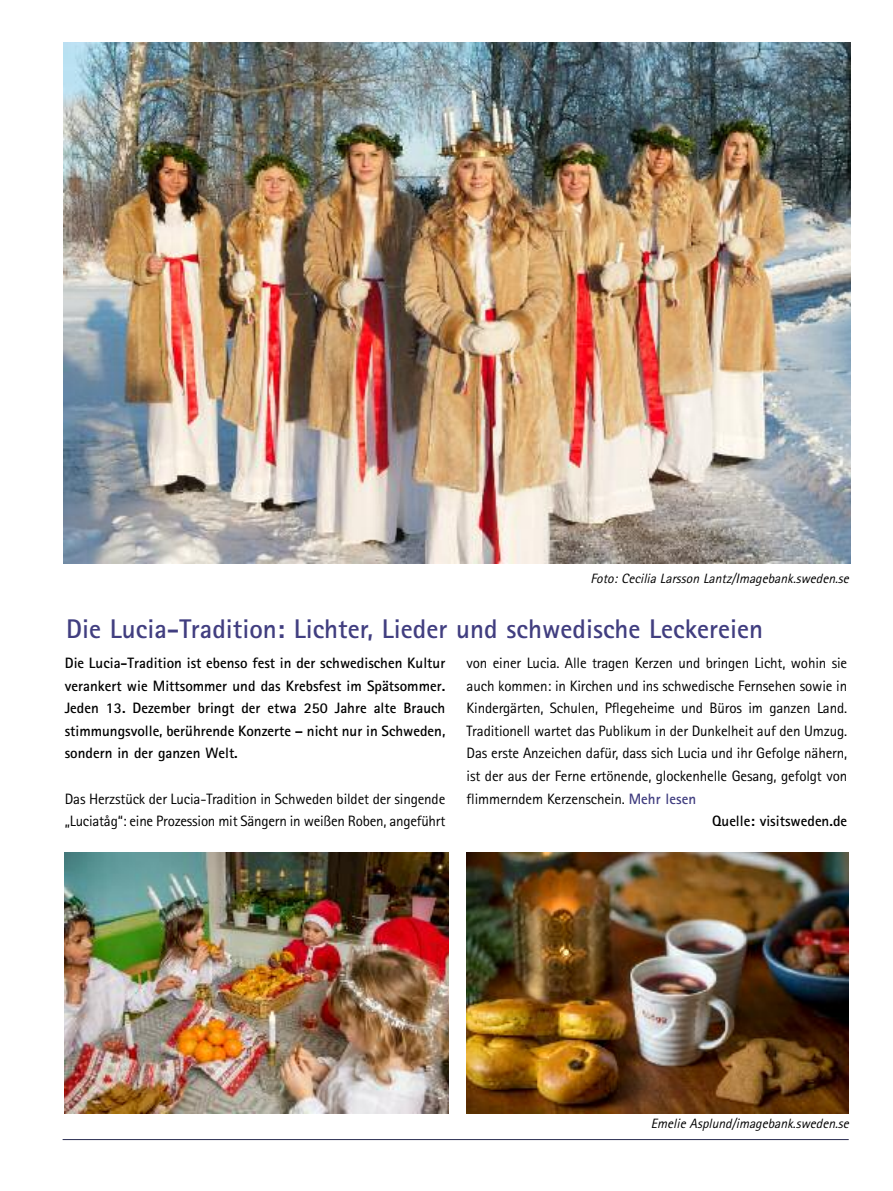
<style>
.page{position:relative;width:893px;height:1191px;background:#fff}
.page>*{position:absolute;margin:0;border:0;box-sizing:border-box;transform-origin:0 0}
.t1{font:700 27px "Agfa Rotis Sans Serif";color:#413e80}
.t2{font:15px/22.5px "Agfa Rotis Sans Serif";letter-spacing:-.01em;color:#000}
.t3{font:700 15px/22.5px "Agfa Rotis Sans Serif";color:#000;text-align:justify}
.t4{font:italic 13.5px "Agfa Rotis Sans Serif";color:#000}
.s1{font-weight:700;color:#413e80}
</style>
<div class="page">
<hr style="left:63px;top:1139px;width:786px;height:1px;background:#292c51">
<img style="left:64px;top:43px;width:786px;height:520px">
<img style="left:466px;top:852px;width:383px;height:261px">
<img style="left:64px;top:852px;width:385px;height:261px">
<p class="t4" style="left:590px;top:574px;width:263px">Foto: Cecilia Larsson Lantz/Imagebank.sweden.se</p>
<h1 class="t1" style="left:66px;top:620px;width:699px">Die Lucia-Tradition: Lichter, Lieder und schwedische Leckereien</h1>
<p class="t3" style="left:65px;top:653px;width:382px">Die Lucia-Tradition ist ebenso fest in der schwedischen Kultur verankert wie Mittsommer und das Krebsfest im Spätsommer.<br>Jeden 13. Dezember bringt der etwa 250 Jahre alte Brauch stimmungsvolle, berührende Konzerte – nicht nur in Schweden, sondern in der ganzen Welt.</p>
<p class="t2" style="left:65px;top:788px;width:382px">Das Herzstück der Lucia-Tradition in Schweden bildet der singende „Luciatåg“: eine Prozession mit Sängern in weißen Roben, angeführt</p>
<p class="t2" style="left:467px;top:653px;width:382px">von einer Lucia. Alle tragen Kerzen und bringen Licht, wohin sie</p>
<p class="t2" style="left:467px;top:676px;width:382px">auch kommen: in Kirchen und ins schwedische Fernsehen sowie in</p>
<p class="t2" style="left:467px;top:698px;width:382px">Kindergärten, Schulen, Pflegeheime und Büros im ganzen Land.</p>
<p class="t2" style="left:467px;top:721px;width:382px">Traditionell wartet das Publikum in der Dunkelheit auf den Umzug.</p>
<p class="t2" style="left:467px;top:743px;width:382px">Das erste Anzeichen dafür, dass sich Lucia und ihr Gefolge nähern,</p>
<p class="t2" style="left:467px;top:766px;width:382px">ist der aus der Ferne ertönende, glockenhelle Gesang, gefolgt von</p>
<p class="t2" style="left:467px;top:788px;width:231px">flimmerndem Kerzenschein. <span class="s1">Mehr lesen</span></p>
<p class="t3" style="left:712px;top:811px;width:137px">Quelle: visitsweden.de</p>
<p class="t4" style="left:651px;top:1119px;width:202px">Emelie Asplund/imagebank.sweden.se</p>
</div>
